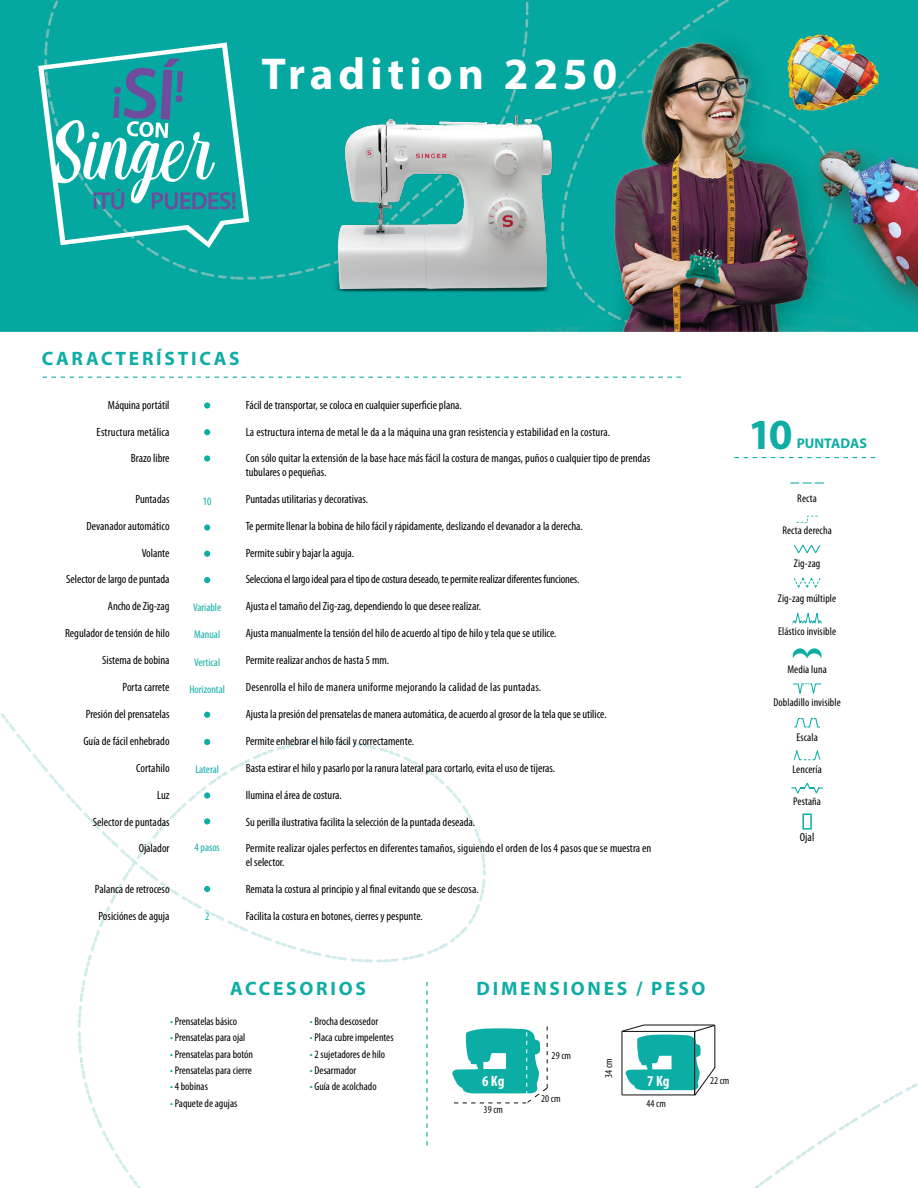
<style>
.page{position:relative;width:918px;height:1188px;background:#fff}
.page>*{position:absolute;margin:0;border:0;box-sizing:border-box;transform-origin:0 0}
.t1{font:700 44.85px "Myriad Pro";letter-spacing:.11em;color:#fff}
.t2{font:700 43.05px "Myriad Pro";color:#0fada5}
.t3{font:700 19.5px "Myriad Pro";letter-spacing:.14em;color:#0fada5}
.t4{font:700 condensed 15px "Myriad Pro";letter-spacing:-.015em;color:#fff}
.t5{font:700 14.1px "Myriad Pro";color:#0fada5}
.t6{font:condensed 12px/13.5px "Myriad Pro";color:#000}
.t7{font:condensed 12px "Myriad Pro";letter-spacing:.02em;color:#000}
.t8{font:condensed 11.25px "Myriad Pro";color:#000}
.t9{font:condensed 11.25px "Myriad Pro";color:#0fada5}
.t10{font:condensed 10.5px "Myriad Pro";color:#100d0c}
.s1{color:#0fada5}
</style>
<div class="page">
<img style="left:0;top:0;width:918px;height:1188px">
<div style="left:204px;top:402px;width:6px;height:7px;background:#0fada5;border-radius:50%"></div>
<svg style="left:204px;top:429px;width:6px;height:6px"></svg>
<div style="left:204px;top:455px;width:6px;height:7px;background:#0fada5;border-radius:50%"></div>
<div style="left:204px;top:524px;width:6px;height:7px;background:#0fada5;border-radius:50%"></div>
<svg style="left:204px;top:551px;width:6px;height:6px"></svg>
<svg style="left:204px;top:577px;width:6px;height:6px"></svg>
<svg style="left:204px;top:712px;width:6px;height:6px"></svg>
<svg style="left:204px;top:739px;width:6px;height:6px"></svg>
<div style="left:204px;top:818px;width:6px;height:7px;background:#0fada5;border-radius:50%"></div>
<div style="left:204px;top:792px;width:6px;height:7px;background:#0fada5;border-radius:50%"></div>
<svg style="left:204px;top:886px;width:6px;height:6px"></svg>
<svg style="left:43px;top:377px;width:638px;height:1px"></svg>
<svg style="left:426px;top:982px;width:2px;height:163px"></svg>
<svg style="left:734px;top:457px;width:141px;height:1px"></svg>
<svg style="left:38px;top:43px;width:211px;height:205px;background:#35b1b0"></svg>
<svg style="left:621px;top:1024px;width:95px;height:72px"></svg>
<hr style="left:694px;top:1031px;width:1px;height:64px;background:#100d0c">
<svg style="left:452px;top:1026px;width:96px;height:78px"></svg>
<svg style="left:791px;top:482px;width:33px;height:2px"></svg>
<svg style="left:793px;top:576px;width:28px;height:13px"></svg>
<svg style="left:792px;top:609px;width:31px;height:17px"></svg>
<svg style="left:793px;top:648px;width:28px;height:11px"></svg>
<svg style="left:791px;top:543px;width:32px;height:12px"></svg>
<div style="left:802px;top:814px;width:10px;height:16px;border:1px solid #0bada5"></div>
<svg style="left:792px;top:683px;width:30px;height:14px"></svg>
<svg style="left:796px;top:516px;width:22px;height:7px"></svg>
<svg style="left:793px;top:748px;width:28px;height:13px"></svg>
<svg style="left:793px;top:718px;width:28px;height:10px"></svg>
<img style="left:325px;top:112px;width:232px;height:186px">
<svg style="left:791px;top:782px;width:33px;height:13px"></svg>
<h1 class="t1" style="left:261px;top:45px;width:358px">Tradition 2250</h1>
<h3 class="t3" style="left:42px;top:346px;width:200px">CARACTERÍSTICAS</h3>
<p class="t6" style="left:108px;top:398px;width:63px">Máquina portátil</p>
<p class="t6" style="left:97px;top:425px;width:74px">Estructura metálica</p>
<p class="t6" style="left:131px;top:452px;width:40px">Brazo libre</p>
<p class="t6" style="left:135px;top:492px;width:36px">Puntadas</p>
<p class="t6" style="left:86px;top:519px;width:85px">Devanador automático</p>
<p class="t6" style="left:142px;top:546px;width:29px">Volante</p>
<p class="t6" style="left:66px;top:573px;width:105px">Selector de largo de puntada</p>
<p class="t6" style="left:108px;top:600px;width:63px">Ancho de Zig-zag</p>
<p class="t6" style="left:65px;top:626px;width:106px">Regulador de tensión de hilo</p>
<p class="t6" style="left:102px;top:653px;width:69px">Sistema de bobina</p>
<p class="t6" style="left:123px;top:680px;width:48px">Porta carrete</p>
<p class="t6" style="left:86px;top:707px;width:85px">Presión del prensatelas</p>
<p class="t6" style="left:83px;top:734px;width:88px">Guía de fácil enhebrado</p>
<p class="t6" style="left:136px;top:761px;width:35px">Cortahilo</p>
<p class="t6" style="left:157px;top:788px;width:14px">Luz</p>
<p class="t6" style="left:93px;top:815px;width:78px">Selector de puntadas</p>
<p class="t6" style="left:139px;top:842px;width:32px">Ojalador</p>
<p class="t6" style="left:95px;top:882px;width:76px">Palanca de retroceso</p>
<p class="t6" style="left:99px;top:909px;width:73px">Posiciónes de aguja</p>
<p class="t9" style="left:203px;top:494px;width:10px">10</p>
<p class="t9" style="left:193px;top:600px;width:29px">Variable</p>
<p class="t9" style="left:194px;top:627px;width:28px">Manual</p>
<p class="t9" style="left:194px;top:655px;width:27px">Vertical</p>
<p class="t9" style="left:189px;top:682px;width:37px">Horizontal</p>
<p class="t9" style="left:195px;top:762px;width:25px">Lateral</p>
<p class="t9" style="left:194px;top:840px;width:27px">4 pasos</p>
<p class="t9" style="left:205px;top:910px;width:6px">2</p>
<p class="t6" style="left:246px;top:398px;width:218px">Fácil de transportar, se coloca en cualquier superficie plana.</p>
<p class="t6" style="left:246px;top:425px;width:366px">La estructura interna de metal le da a la máquina una gran resistencia y estabilidad en la costura.</p>
<p class="t6" style="left:246px;top:452px;width:406px">Con sólo quitar la extensión de la base hace más fácil la costura de mangas, puños o cualquier tipo de prendas tubulares o pequeñas.</p>
<p class="t6" style="left:246px;top:492px;width:124px">Puntadas utilitarias y decorativas.</p>
<p class="t6" style="left:246px;top:519px;width:339px">Te permite llenar la bobina de hilo fácil y rápidamente, deslizando el devanador a la derecha.</p>
<p class="t6" style="left:246px;top:546px;width:110px">Permite subir y bajar la aguja.</p>
<p class="t6" style="left:246px;top:573px;width:335px">Selecciona el largo ideal para el tipo de costura deseado, te permite realizar diferentes funciones.</p>
<p class="t6" style="left:246px;top:600px;width:237px">Ajusta el tamaño del Zig-zag, dependiendo lo que desee realizar.</p>
<p class="t6" style="left:246px;top:626px;width:312px">Ajusta manualmente la tensión del hilo de acuerdo al tipo de hilo y tela que se utilice.</p>
<p class="t6" style="left:246px;top:653px;width:145px">Permite realizar anchos de hasta 5 mm.</p>
<p class="t7" style="left:246px;top:680px;width:297px">Desenrolla el hilo de manera uniforme mejorando la calidad de las puntadas.</p>
<p class="t6" style="left:246px;top:707px;width:362px">Ajusta la presión del prensatelas de manera automática, de acuerdo al grosor de la tela que se utilice.</p>
<p class="t6" style="left:246px;top:734px;width:170px">Permite enhebrar el hilo fácil y correctamente.</p>
<p class="t6" style="left:246px;top:761px;width:311px">Basta estirar el hilo y pasarlo por la ranura lateral para cortarlo, evita el uso de tijeras.</p>
<p class="t6" style="left:246px;top:788px;width:98px">Ilumina el área de costura.</p>
<p class="t6" style="left:246px;top:815px;width:231px">Su perilla ilustrativa facilita la selección de la puntada deseada.</p>
<p class="t6" style="left:246px;top:842px;width:407px">Permite realizar ojales perfectos en diferentes tamaños, siguiendo el orden de los 4 pasos que se muestra en el selector.</p>
<p class="t6" style="left:246px;top:882px;width:234px">Remata la costura al principio y al final evitando que se descosa.</p>
<p class="t6" style="left:246px;top:909px;width:179px">Facilita la costura en botones, cierres y pespunte.</p>
<h2 class="t2" style="left:748px;top:406px;width:46px">10</h2>
<p class="t5" style="left:797px;top:434px;width:72px">PUNTADAS</p>
<p class="t8" style="left:797px;top:491px;width:21px">Recta</p>
<p class="t8" style="left:782px;top:523px;width:51px">Recta derecha</p>
<p class="t8" style="left:794px;top:557px;width:28px">Zig-zag</p>
<p class="t8" style="left:778px;top:591px;width:60px">Zig-zag múltiple</p>
<p class="t8" style="left:778px;top:625px;width:59px">Elástico invisible</p>
<p class="t8" style="left:787px;top:662px;width:41px">Media luna</p>
<p class="t8" style="left:773px;top:695px;width:69px">Dobladillo invisible</p>
<p class="t8" style="left:796px;top:730px;width:23px">Escala</p>
<p class="t8" style="left:792px;top:762px;width:31px">Lencería</p>
<p class="t8" style="left:793px;top:794px;width:29px">Pestaña</p>
<p class="t6" style="left:800px;top:830px;width:16px">Ojal</p>
<h3 class="t3" style="left:230px;top:976px;width:137px">ACCESORIOS</h3>
<h3 class="t3" style="left:477px;top:976px;width:230px">DIMENSIONES / PESO</h3>
<p class="t8" style="left:170px;top:1014px;width:69px"><span class="s1">•</span> Prensatelas básico</p>
<p class="t8" style="left:170px;top:1031px;width:77px"><span class="s1">•</span> Prensatelas para ojal</p>
<p class="t8" style="left:170px;top:1047px;width:85px"><span class="s1">•</span> Prensatelas para botón</p>
<p class="t8" style="left:170px;top:1063px;width:83px"><span class="s1">•</span> Prensatelas para cierre</p>
<p class="t8" style="left:170px;top:1080px;width:39px"><span class="s1">•</span> 4 bobinas</p>
<p class="t8" style="left:170px;top:1096px;width:69px"><span class="s1">•</span> Paquete de agujas</p>
<p class="t8" style="left:310px;top:1014px;width:70px"><span class="s1">•</span> Brocha descosedor</p>
<p class="t8" style="left:310px;top:1031px;width:85px"><span class="s1">•</span> Placa cubre impelentes</p>
<p class="t8" style="left:310px;top:1047px;width:77px"><span class="s1">•</span> 2 sujetadores de hilo</p>
<p class="t8" style="left:310px;top:1063px;width:48px"><span class="s1">•</span> Desarmador</p>
<p class="t8" style="left:310px;top:1080px;width:68px"><span class="s1">•</span> Guía de acolchado</p>
<p class="t10" style="left:552px;top:1050px;width:21px">29 cm</p>
<p class="t10" style="left:541px;top:1092px;width:21px">20 cm</p>
<p class="t10" style="left:602px;top:1078px;width:21px;rotate:-90deg">34 cm</p>
<p class="t4" style="left:477px;top:1071px;width:34px">4.4 Kg</p>
<p class="t4" style="left:482px;top:1071px;width:24px">6 Kg</p>
<p class="t4" style="left:647px;top:1071px;width:24px">7 Kg</p>
<p class="t4" style="left:642px;top:1071px;width:34px">5.7 Kg</p>
<p class="t10" style="left:710px;top:1074px;width:21px">22 cm</p>
<p class="t10" style="left:647px;top:1097px;width:21px">44 cm</p>
<p class="t10" style="left:484px;top:1103px;width:21px">39 cm</p>
</div>
